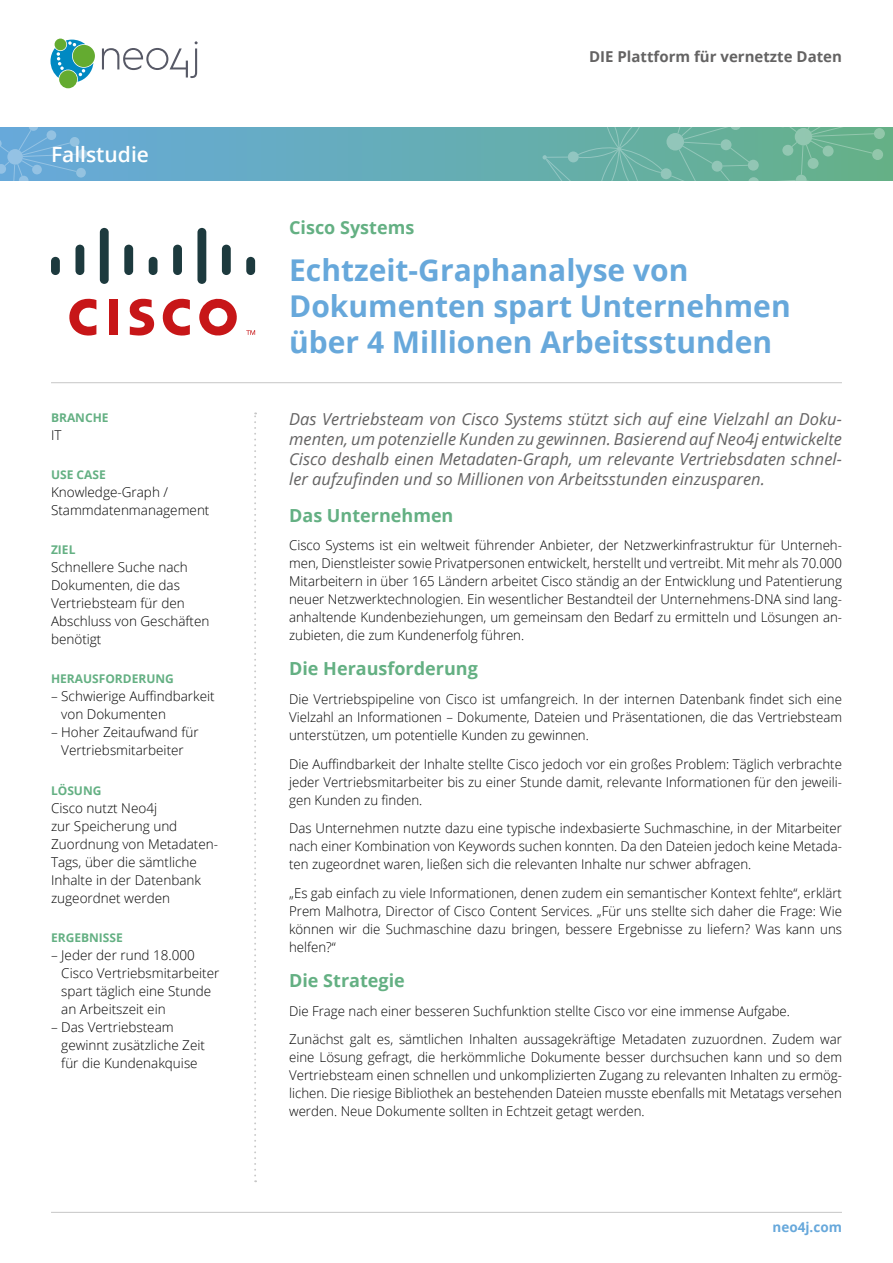
<style>
.page{position:relative;width:893px;height:1263px;background:#fff}
.page>*{position:absolute;margin:0;border:0;box-sizing:border-box;transform-origin:0 0}
.t1{font:700 30px/36px "Open Sans";color:#67a8db}
.t2{font:600 21px "Open Sans";color:#fff}
.t3{font:700 18px "Open Sans";color:#64b083}
.t4{font:italic 16.5px/19.8px "Open Sans";color:#646363;text-align:justify}
.t5{font:700 15px "Open Sans";color:#646363}
.t6{font:300 13.5px/18px "Open Sans";color:#000}
.t7{font:700 13.5px "Open Sans";color:#67a8db}
.t8{font:700 12px "Open Sans";color:#64b083}
.s1{color:#fff}
</style>
<div class="page">
<hr style="left:51px;top:1212px;width:791px;height:1px;background:#c6c6c6">
<hr style="left:51px;top:382px;width:791px;height:1px;background:#c6c6c6">
<svg style="left:254px;top:412px;width:2px;height:770px"></svg>
<svg style="left:79px;top:127px;width:814px;height:54px;background:#65acbe"></svg>
<svg style="left:666px;top:133px;width:18px;height:17px"></svg>
<div style="left:661px;top:168px;width:11px;height:11px;background:#92c6ba;border-radius:50%"></div>
<div style="left:874px;top:128px;width:11px;height:11px;background:#92c7aa;border-radius:50%"></div>
<div style="left:872px;top:149px;width:11px;height:11px;background:#92c7aa;border-radius:50%"></div>
<svg style="left:542px;top:127px;width:121px;height:54px;background:#69b0a7"></svg>
<svg style="left:670px;top:127px;width:205px;height:54px;background:#6bb297"></svg>
<div style="left:78px;top:149px;width:9px;height:10px;background:#94c3e0;border-radius:50%"></div>
<div style="left:76px;top:168px;width:10px;height:10px;background:#94c3e0;border-radius:50%"></div>
<svg style="left:0;top:127px;width:79px;height:54px;background:#6fadd9"></svg>
<svg style="left:102px;top:41px;width:96px;height:37px"></svg>
<svg style="left:51px;top:40px;width:42px;height:42px"></svg>
<div style="left:73px;top:45px;width:22px;height:22px;background:#64ab30;border-radius:50%"></div>
<div style="left:59px;top:70px;width:18px;height:18px;background:#64ab30;border-radius:50%"></div>
<div style="left:55px;top:39px;width:11px;height:11px;background:#64ab30;border-radius:50%"></div>
<svg style="left:129px;top:299px;width:25px;height:37px"></svg>
<svg style="left:69px;top:299px;width:27px;height:37px"></svg>
<div style="left:109px;top:299px;width:9px;height:36px;background:#c71618"></div>
<svg style="left:246px;top:330px;width:9px;height:5px"></svg>
<svg style="left:51px;top:257px;width:9px;height:18px"></svg>
<svg style="left:75px;top:245px;width:9px;height:30px"></svg>
<svg style="left:100px;top:228px;width:9px;height:56px"></svg>
<svg style="left:124px;top:245px;width:9px;height:30px"></svg>
<svg style="left:149px;top:257px;width:9px;height:18px"></svg>
<svg style="left:173px;top:245px;width:9px;height:30px"></svg>
<svg style="left:197px;top:228px;width:9px;height:56px"></svg>
<svg style="left:222px;top:245px;width:9px;height:30px"></svg>
<svg style="left:246px;top:257px;width:9px;height:18px"></svg>
<svg style="left:162px;top:299px;width:28px;height:37px"></svg>
<svg style="left:199px;top:298px;width:38px;height:38px"></svg>
<h2 class="t2" style="left:51px;top:140px;width:99px">Fallstudie</h2>
<p class="t8" style="left:51px;top:409px;width:59px">BRANCHE</p>
<p class="t6" style="left:51px;top:425px;width:12px">IT</p>
<p class="t8" style="left:51px;top:466px;width:56px">USE CASE</p>
<p class="t6" style="left:51px;top:483px;width:160px">Knowledge-Graph /<br>Stammdatenmanagement</p>
<p class="t8" style="left:51px;top:541px;width:26px">ZIEL</p>
<p class="t6" style="left:51px;top:558px;width:160px">Schnellere Suche nach<br>Dokumenten, die das<br>Vertriebsteam für den<br>Abschluss von Geschäften benötigt</p>
<p class="t8" style="left:51px;top:671px;width:124px">HERAUSFORDERUNG</p>
<p class="t6" style="left:61px;top:687px;width:155px;text-indent:-10px">– Schwierige Auffindbarkeit von Dokumenten</p>
<p class="t6" style="left:51px;top:723px;width:149px;text-align:center">– Hoher Zeitaufwand für<br>Vertriebsmitarbeiter</p>
<p class="t8" style="left:51px;top:782px;width:52px">LÖSUNG</p>
<p class="t6" style="left:51px;top:798px;width:169px">Cisco nutzt Neo4j<br>zur Speicherung und<br>Zuordnung von Metadaten-<br>Tags, über die sämtliche<br>Inhalte in der Datenbank zugeordnet werden</p>
<p class="t8" style="left:51px;top:929px;width:73px">ERGEBNISSE</p>
<p class="t6" style="left:61px;top:946px;width:160px;text-indent:-10px">– Jeder der rund 18.000<br>Cisco Vertriebsmitarbeiter spart täglich eine Stunde an Arbeitszeit ein</p>
<p class="t6" style="left:61px;top:1018px;width:145px;text-indent:-10px">– Das Vertriebsteam gewinnt zusätzliche Zeit für die Kundenakquise</p>
<p class="t5" style="left:589px;top:46px;width:254px">DIE Plattform für vernetzte Daten</p>
<h3 class="t3" style="left:289px;top:215px;width:127px">Cisco Systems</h3>
<h1 class="t1" style="left:289px;top:251px;width:503px">Echtzeit-Graphanalyse von<br>Dokumenten spart Unternehmen über 4 Millionen Arbeitsstunden</h1>
<p class="t4" style="left:289px;top:409px;width:554px">Das Vertriebsteam von Cisco Systems stützt sich auf eine Vielzahl an Doku&shy;menten, um potenzielle Kunden zu gewinnen. Basierend auf Neo4j entwickelte Cisco deshalb einen Metadaten-Graph, um relevante Vertriebsdaten schnel&shy;ler aufzufinden und so Millionen von Arbeitsstunden einzusparen.</p>
<h3 class="t3" style="left:289px;top:502px;width:166px">Das Unternehmen</h3>
<p class="t6" style="left:289px;top:536px;width:554px;text-align:justify">Cisco Systems ist ein weltweit führender Anbieter, der Netzwerkinfrastruktur für Unterneh&shy;men, Dienstleister sowie Privatpersonen entwickelt, herstellt und vertreibt. Mit mehr als 70.000<br>Mitarbeitern in über 165 Ländern arbeitet Cisco ständig an der Entwicklung und Patentierung neuer Netzwerktechnologien. Ein wesentlicher Bestandteil der Unternehmens-DNA sind lang&shy;anhaltende Kundenbeziehungen, um gemeinsam den Bedarf zu ermitteln und Lösungen an&shy;zubieten, die zum Kundenerfolg führen.</p>
<h3 class="t3" style="left:289px;top:656px;width:190px">Die Herausforderung</h3>
<p class="t6" style="left:289px;top:690px;width:554px;text-align:justify">Die Vertriebspipeline von Cisco ist umfangreich. In der internen Datenbank findet sich eine Vielzahl an Informationen – Dokumente, Dateien und Präsentationen, die das Vertriebsteam unterstützen, um potentielle Kunden zu gewinnen.</p>
<p class="t6" style="left:289px;top:754px;width:554px;text-align:justify">Die Auffindbarkeit der Inhalte stellte Cisco jedoch vor ein großes Problem: Täglich verbrachte jeder Vertriebsmitarbeiter bis zu einer Stunde damit, relevante Informationen für den jeweili&shy;gen Kunden zu finden.</p>
<p class="t6" style="left:289px;top:819px;width:554px;text-align:justify">Das Unternehmen nutzte dazu eine typische indexbasierte Suchmaschine, in der Mitarbeiter nach einer Kombination von Keywords suchen konnten. Da den Dateien jedoch keine Metada&shy;ten zugeordnet waren, ließen sich die relevanten Inhalte nur schwer abfragen.</p>
<p class="t6" style="left:289px;top:884px;width:554px;text-align:justify">„Es gab einfach zu viele Informationen, denen zudem ein semantischer Kontext fehlte“, erklärt Prem Malhotra, Director of Cisco Content Services. „Für uns stellte sich daher die Frage: Wie können wir die Suchmaschine dazu bringen, bessere Ergebnisse zu liefern? Was kann uns helfen?“</p>
<h3 class="t3" style="left:289px;top:968px;width:117px">Die Strategie</h3>
<p class="t6" style="left:289px;top:996px;width:554px;line-height:28.7px">Die Frage nach einer besseren Suchfunktion stellte Cisco vor eine immense Aufgabe.<br>Zunächst galt es, sämtlichen Inhalten aussagekräftige Metadaten zuzuordnen. Zudem war</p>
<p class="t6" style="left:289px;top:1048px;width:554px;text-align:justify">eine Lösung gefragt, die herkömmliche Dokumente besser durchsuchen kann und so dem Vertriebsteam einen schnellen und unkomplizierten Zugang zu relevanten Inhalten zu ermög&shy;lichen. Die riesige Bibliothek an bestehenden Dateien musste ebenfalls mit Metatags versehen werden. Neue Dokumente sollten in Echtzeit getagt werden.</p>
<p class="t7" style="left:734px;top:1218px;width:109px"><span class="s1">www.</span>neo4j.com</p>
</div>
